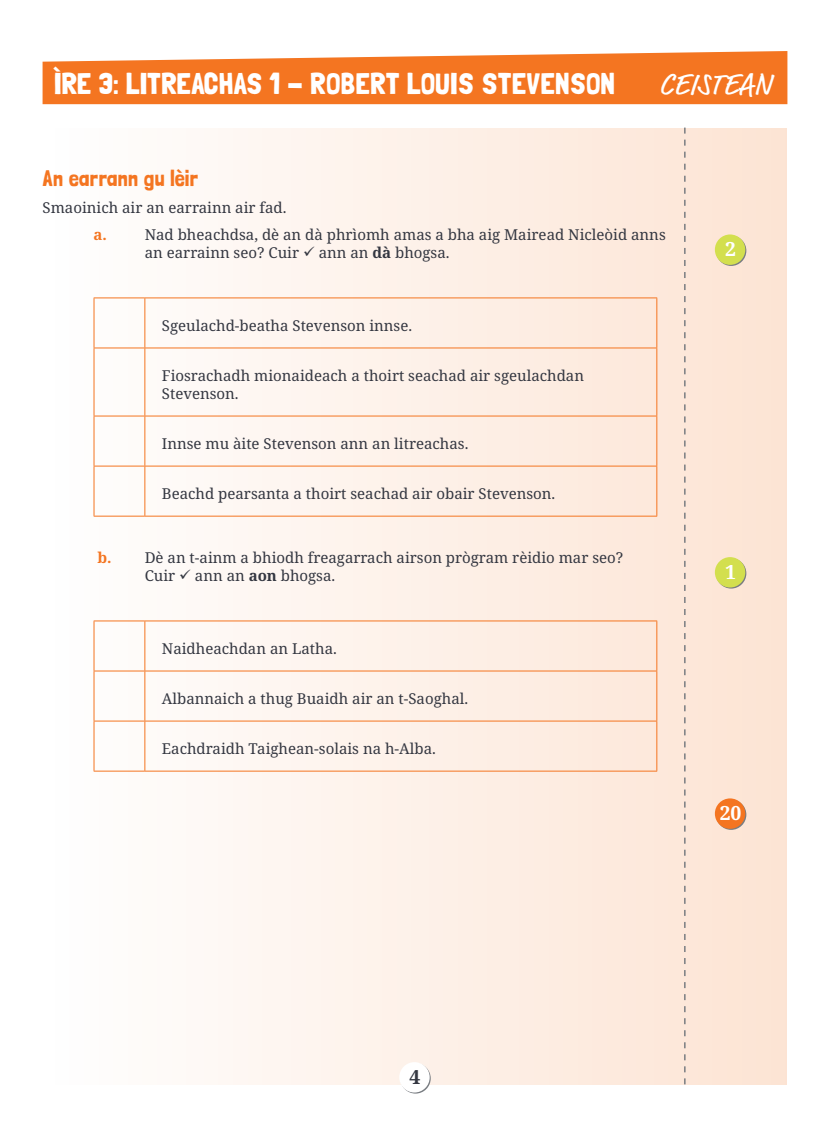
<style>
.page{position:relative;width:830px;height:1127px;background:#fff}
.page>*{position:absolute;margin:0;border:0;box-sizing:border-box;transform-origin:0 0}
.t1{font:30px "Londrina Solid";color:#fff}
.t2{font:30px "Market OT";letter-spacing:.01em;color:#fff}
.t3{font:22.5px "Londrina Solid";color:#f47521}
.t4{font:700 19.5px "Noto Serif";color:#fff}
.t5{font:700 19.5px "Noto Serif";color:#343741}
.t6{font:15px/18px "Noto Serif";color:#343741}
.t7{font:700 15px "Noto Serif";color:#f47521}
.s1{font-weight:700}
.s2{font-weight:700;color:#f47521}
</style>
<div class="page">
<div style="left:43px;top:128px;width:744px;height:956px;background:linear-gradient(to right,#fefefd,#fce3d3)"></div>
<svg style="left:43px;top:51px;width:744px;height:53px;background:#f58237"></svg>
<svg style="left:683px;top:128px;width:2px;height:956px;background:#decec4"></svg>
<svg style="left:715px;top:558px;width:31px;height:30px"></svg>
<div style="left:714px;top:557px;width:31px;height:30px;background:#d3df4e;border-radius:50%"></div>
<svg style="left:715px;top:799px;width:31px;height:31px"></svg>
<div style="left:714px;top:798px;width:31px;height:31px;background:#f47521;border-radius:50%"></div>
<svg style="left:715px;top:235px;width:31px;height:31px"></svg>
<div style="left:714px;top:234px;width:31px;height:31px;background:#d3df4e;border-radius:50%"></div>
<hr style="left:144px;top:298px;width:1px;height:50px;background:#f47521">
<hr style="left:144px;top:348px;width:1px;height:68px;background:#f47521">
<hr style="left:144px;top:416px;width:1px;height:50px;background:#f47521">
<hr style="left:144px;top:466px;width:1px;height:50px;background:#f47521">
<hr style="left:94px;top:297px;width:51px;height:1px;background:#f47521">
<hr style="left:94px;top:298px;width:1px;height:50px;background:#f47521">
<hr style="left:145px;top:297px;width:512px;height:1px;background:#f47521">
<hr style="left:656px;top:298px;width:1px;height:50px;background:#f47521">
<hr style="left:94px;top:348px;width:51px;height:1px;background:#f47521">
<hr style="left:94px;top:348px;width:1px;height:68px;background:#f47521">
<hr style="left:145px;top:348px;width:512px;height:1px;background:#f47521">
<hr style="left:656px;top:348px;width:1px;height:68px;background:#f47521">
<hr style="left:94px;top:416px;width:51px;height:1px;background:#f47521">
<hr style="left:94px;top:416px;width:1px;height:50px;background:#f47521">
<hr style="left:145px;top:416px;width:512px;height:1px;background:#f47521">
<hr style="left:656px;top:416px;width:1px;height:50px;background:#f47521">
<hr style="left:94px;top:466px;width:51px;height:1px;background:#f47521">
<hr style="left:94px;top:466px;width:1px;height:50px;background:#f47521">
<hr style="left:145px;top:466px;width:512px;height:1px;background:#f47521">
<hr style="left:656px;top:466px;width:1px;height:50px;background:#f47521">
<hr style="left:94px;top:516px;width:51px;height:1px;background:#f47521">
<hr style="left:145px;top:516px;width:512px;height:1px;background:#f47521">
<hr style="left:144px;top:621px;width:1px;height:50px;background:#f47521">
<hr style="left:144px;top:671px;width:1px;height:50px;background:#f47521">
<hr style="left:144px;top:721px;width:1px;height:50px;background:#f47521">
<hr style="left:94px;top:620px;width:51px;height:1px;background:#f47521">
<hr style="left:94px;top:621px;width:1px;height:50px;background:#f47521">
<hr style="left:145px;top:620px;width:512px;height:1px;background:#f47521">
<hr style="left:656px;top:621px;width:1px;height:50px;background:#f47521">
<hr style="left:94px;top:671px;width:51px;height:1px;background:#f47521">
<hr style="left:94px;top:671px;width:1px;height:50px;background:#f47521">
<hr style="left:145px;top:671px;width:512px;height:1px;background:#f47521">
<hr style="left:656px;top:671px;width:1px;height:50px;background:#f47521">
<hr style="left:94px;top:721px;width:51px;height:1px;background:#f47521">
<hr style="left:94px;top:721px;width:1px;height:50px;background:#f47521">
<hr style="left:145px;top:721px;width:512px;height:1px;background:#f47521">
<hr style="left:656px;top:721px;width:1px;height:50px;background:#f47521">
<hr style="left:94px;top:771px;width:51px;height:1px;background:#f47521">
<hr style="left:145px;top:771px;width:512px;height:1px;background:#f47521">
<svg style="left:400px;top:1063px;width:30px;height:30px"></svg>
<div style="left:399px;top:1062px;width:30px;height:30px;background:#fff;border-radius:50%"></div>
<h1 class="t1" style="left:53px;top:65px;width:563px">ÌRE 3: LITREACHAS 1 - ROBERT LOUIS STEVENSON</h1>
<h1 class="t2" style="left:659px;top:66px;width:114px">CEISTEAN</h1>
<h2 class="t3" style="left:43px;top:165px;width:157px">An earrann gu lèir</h2>
<p class="t6" style="left:43px;top:198px;width:245px">Smaoinich air an earrainn air fad.</p>
<p class="t7" style="left:94px;top:223px;width:15px">a.</p>
<p class="t6" style="left:145px;top:224px;width:522px">Nad bheachdsa, dè an dà phrìomh amas a bha aig Mairead Nicleòid anns an earrainn seo? Cuir ✓ ann an <span class="s1">dà</span> bhogsa.</p>
<p class="t6" style="left:162px;top:316px;width:252px">Sgeulachd-beatha Stevenson innse.</p>
<p class="t6" style="left:162px;top:366px;width:423px">Fiosrachadh mionaideach a thoirt seachad air sgeulachdan<br>Stevenson.</p>
<p class="t6" style="left:162px;top:434px;width:308px">Innse mu àite Stevenson ann an litreachas.</p>
<p class="t6" style="left:162px;top:484px;width:395px">Beachd pearsanta a thoirt seachad air obair Stevenson.</p>
<p class="t6" style="left:145px;top:547px;width:480px;text-indent:-47px"><span class="s2">b.</span> Dè an t-ainm a bhiodh freagarrach airson prògram rèidio mar seo?<br>Cuir ✓ ann an <span class="s1">aon</span> bhogsa.</p>
<p class="t6" style="left:162px;top:639px;width:176px">Naidheachdan an Latha.</p>
<p class="t6" style="left:162px;top:689px;width:307px">Albannaich a thug Buaidh air an t-Saoghal.</p>
<p class="t6" style="left:162px;top:739px;width:275px">Eachdraidh Taighean-solais na h-Alba.</p>
<h3 class="t4" style="left:724px;top:236px;width:12px">2</h3>
<h3 class="t4" style="left:724px;top:558px;width:12px">1</h3>
<h3 class="t4" style="left:719px;top:799px;width:23px">20</h3>
<h3 class="t5" style="left:409px;top:1063px;width:12px">4</h3>
</div>
